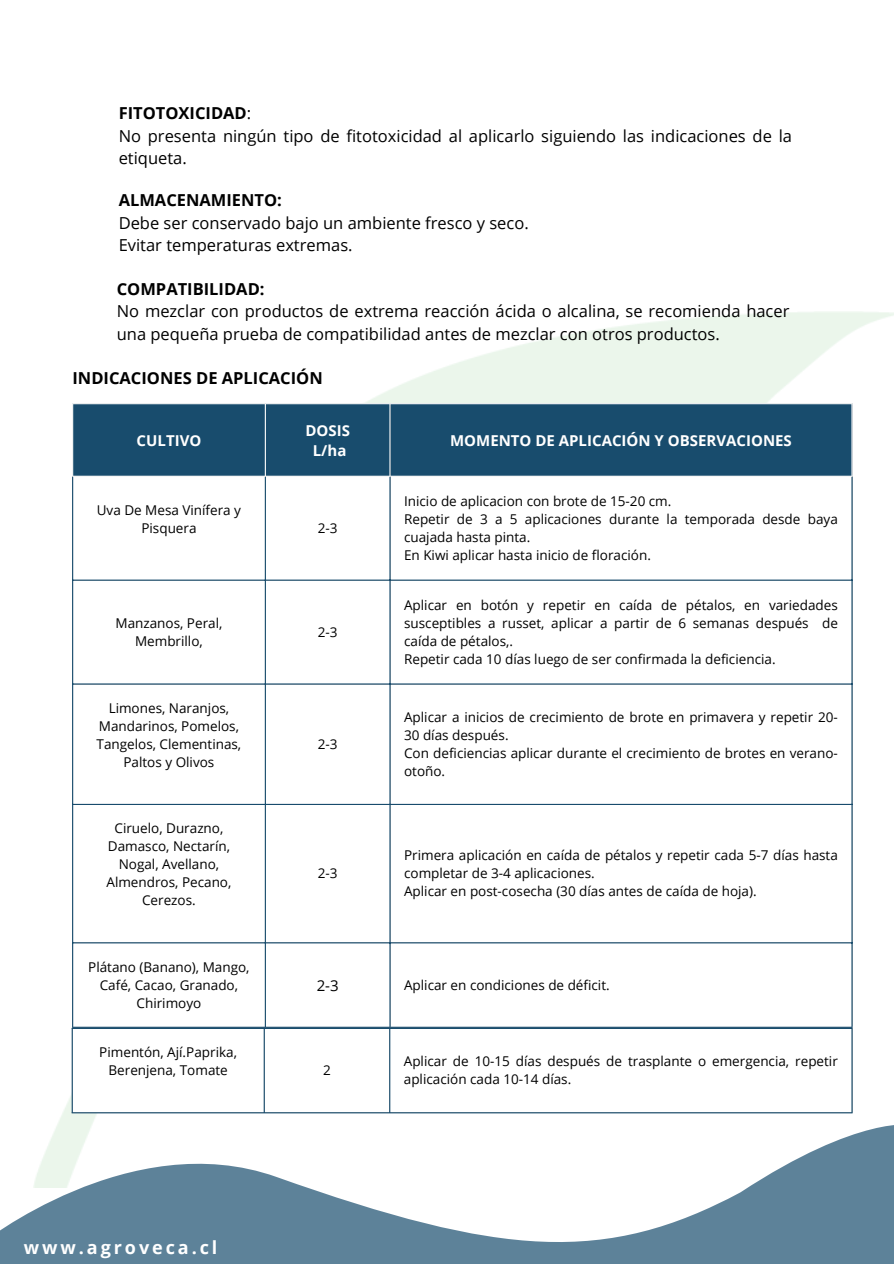
<style>
.page{position:relative;width:894px;height:1264px;background:#fff}
.page>*{position:absolute;margin:0;border:0;box-sizing:border-box;transform-origin:0 0}
.t1{font:700 18px "Open Sans";letter-spacing:.16em;color:#fff}
.t2{font:16.5px/22.5px "Open Sans";color:#000}
.t3{font:700 16.5px "Open Sans";color:#000}
.t4{font:700 15px "Open Sans";color:#fff}
.t5{font:15px "Open Sans";color:#000}
.t6{font:13.5px/18px "Open Sans";color:#000;text-align:center}
.s1{font-weight:400}
</style>
<div class="page">
<svg style="left:0;top:1187px;width:893px;height:76px;fill:#5d8299"></svg>
<img style="left:34px;top:312px;width:859px;height:875px">
<div style="left:73px;top:404px;width:778px;height:71px;background:#184c6d"></div>
<svg style="left:73px;top:477px;width:778px;height:549px"></svg>
<hr style="left:72px;top:404px;width:1px;height:71px;background:#fff">
<hr style="left:265px;top:404px;width:1px;height:71px;background:#fff">
<hr style="left:389px;top:404px;width:1px;height:71px;background:#fff">
<hr style="left:851px;top:404px;width:1px;height:71px;background:#fff">
<hr style="left:72px;top:403px;width:780px;height:1px;background:#fff">
<hr style="left:72px;top:475px;width:780px;height:2px;background:#fff">
<hr style="left:72px;top:477px;width:1px;height:549px;background:#184c6d">
<hr style="left:265px;top:477px;width:1px;height:549px;background:#184c6d">
<hr style="left:389px;top:477px;width:1px;height:549px;background:#184c6d">
<hr style="left:851px;top:477px;width:1px;height:549px;background:#184c6d">
<hr style="left:72px;top:579px;width:780px;height:1px;background:#184c6d">
<hr style="left:72px;top:683px;width:780px;height:1px;background:#184c6d">
<hr style="left:72px;top:803px;width:780px;height:2px;background:#184c6d">
<hr style="left:72px;top:942px;width:780px;height:1px;background:#184c6d">
<hr style="left:72px;top:1026px;width:780px;height:1px;background:#184c6d">
<svg style="left:73px;top:1028px;width:778px;height:84px"></svg>
<hr style="left:72px;top:1028px;width:1px;height:84px;background:#184c6d">
<hr style="left:263px;top:1028px;width:2px;height:84px;background:#184c6d">
<hr style="left:389px;top:1028px;width:1px;height:84px;background:#184c6d">
<hr style="left:851px;top:1028px;width:1px;height:84px;background:#184c6d">
<hr style="left:72px;top:1027px;width:780px;height:1px;background:#184c6d">
<hr style="left:72px;top:1112px;width:780px;height:1px;background:#184c6d">
<p class="t3" style="left:119px;top:102px;width:134px">FITOTOXICIDAD<span class="s1">:</span></p>
<p class="t2" style="left:119px;top:124px;width:674px">No presenta ningún tipo de fitotoxicidad al aplicarlo siguiendo las indicaciones de la etiqueta.</p>
<p class="t3" style="left:119px;top:188px;width:165px">ALMACENAMIENTO:</p>
<p class="t2" style="left:119px;top:211px;width:411px">Debe ser conservado bajo un ambiente fresco y seco.</p>
<p class="t2" style="left:119px;top:233px;width:235px">Evitar temperaturas extremas.</p>
<p class="t3" style="left:117px;top:277px;width:149px">COMPATIBILIDAD:</p>
<p class="t2" style="left:117px;top:300px;width:674px">No mezclar con productos de extrema reacción ácida o alcalina, se recomienda hacer una pequeña prueba de compatibilidad antes de mezclar con otros productos.</p>
<p class="t3" style="left:72px;top:366px;width:252px">INDICACIONES DE APLICACIÓN</p>
<p class="t4" style="left:137px;top:430px;width:66px">CULTIVO</p>
<p class="t6" style="left:97px;top:501px;width:146px">Uva De Mesa Vinífera y<br>Pisquera</p>
<p class="t4" style="left:305px;top:420px;width:46px">DOSIS</p>
<p class="t4" style="left:313px;top:440px;width:35px">L/ha</p>
<p class="t6" style="left:318px;top:519px;width:21px">2-3</p>
<p class="t6" style="left:115px;top:613px;width:108px">Manzanos, Peral,<br>Membrillo,</p>
<p class="t6" style="left:318px;top:622px;width:21px">2-3</p>
<p class="t6" style="left:97px;top:698px;width:146px">Limones, Naranjos,<br>Mandarinos, Pomelos,<br>Tangelos, Clementinas,<br>Paltos y Olivos</p>
<p class="t6" style="left:106px;top:818px;width:126px">Ciruelo, Durazno,<br>Damasco, Nectarín,<br>Nogal, Avellano,<br>Almendros, Pecano,<br>Cerezos.</p>
<p class="t6" style="left:318px;top:734px;width:21px">2-3</p>
<p class="t6" style="left:318px;top:863px;width:21px">2-3</p>
<p class="t4" style="left:450px;top:430px;width:343px">MOMENTO DE APLICACIÓN Y OBSERVACIONES</p>
<p class="t6" style="left:404px;top:492px;width:269px">Inicio de aplicacion con brote de 15-20 cm.</p>
<p class="t6" style="left:404px;top:510px;width:435px;text-align:left">Repetir de 3 a 5 aplicaciones durante la temporada desde baya cuajada hasta pinta.</p>
<h1 class="t6" style="left:404px;top:546px;width:248px">En Kiwi aplicar hasta inicio de floración.</h1>
<p class="t6" style="left:404px;top:595px;width:435px;text-align:justify">Aplicar en botón y repetir en caída de pétalos, en variedades susceptibles a russet, aplicar a partir de 6 semanas después de caída de pétalos,.</p>
<p class="t6" style="left:404px;top:649px;width:373px">Repetir cada 10 días luego de ser confirmada la deficiencia.</p>
<p class="t6" style="left:404px;top:707px;width:435px;text-align:left">Aplicar a inicios de crecimiento de brote en primavera y repetir 20-<br>30 días después.</p>
<p class="t6" style="left:404px;top:743px;width:435px;text-align:left">Con deficiencias aplicar durante el crecimiento de brotes en verano&shy;otoño.</p>
<p class="t6" style="left:404px;top:845px;width:435px;text-align:left">Primera aplicación en caída de pétalos y repetir cada 5-7 días hasta completar de 3-4 aplicaciones.</p>
<p class="t6" style="left:404px;top:881px;width:354px">Aplicar en post-cosecha (30 días antes de caída de hoja).</p>
<p class="t6" style="left:88px;top:957px;width:163px">Plátano (Banano), Mango,<br>Café, Cacao, Granado,<br>Chirimoyo</p>
<p class="t6" style="left:99px;top:1042px;width:139px">Pimentón, Ají.Paprika,<br>Berenjena, Tomate</p>
<p class="t1" style="left:24px;top:1234px;width:195px">www.agroveca.cl</p>
<p class="t5" style="left:316px;top:974px;width:23px">2-3</p>
<p class="t6" style="left:404px;top:975px;width:207px">Aplicar en condiciones de déficit.</p>
<p class="t6" style="left:323px;top:1060px;width:9px">2</p>
<p class="t6" style="left:404px;top:1051px;width:435px;text-align:left">Aplicar de 10-15 días después de trasplante o emergencia, repetir aplicación cada 10-14 días.</p>
</div>
